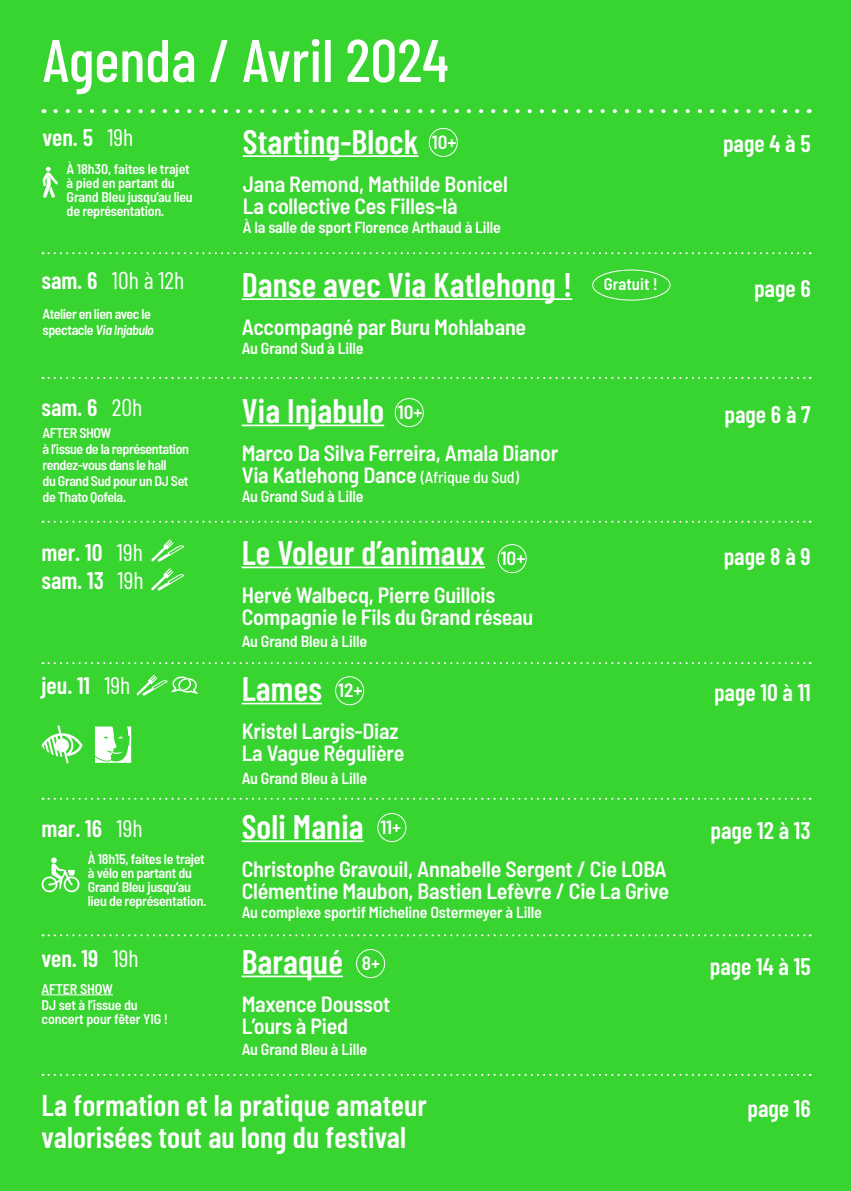
<style>
.page{position:relative;width:851px;height:1191px;background:#fff}
.page>*{position:absolute;margin:0;border:0;box-sizing:border-box;transform-origin:0 0}
.t1{font:500 60px "Barlow Condensed";color:#fff}
.t2{font:600 34px "Barlow Condensed";letter-spacing:.005em;color:#fefefe}
.t3{font:600 30px/32px "Barlow Condensed";letter-spacing:.005em;color:#fefefe}
.t4{font:600 24px "Barlow Condensed";color:#fff}
.t5{font:24px/28px "Barlow Condensed";color:#fff;text-align:right}
.t6{font:600 semi-condensed 22px/22px "Barlow";letter-spacing:-.01em;color:#fefefe}
.t7{font:600 semi-condensed 19.2px "Barlow";color:#fff}
.t8{font:600 semi-condensed 16.6px "Barlow";color:#fff}
.t9{font:600 semi-condensed 16px "Barlow";letter-spacing:-.01em;color:#fefefe}
.t10{font:600 semi-condensed 14px/14px "Barlow";letter-spacing:-.02em;color:#fefefe}
.s1{font-weight:400}
.s2{font-weight:600}
.s3{font-style:italic}
.s4{font-weight:500;font-size:16px}
</style>
<div class="page">
<div style="left:0;top:0;width:850px;height:1191px;background:#38d430"></div>
<svg style="left:55px;top:109px;width:745px;height:4px"></svg>
<hr style="left:243px;top:155px;width:175px;height:2px;background:#fefefe">
<div style="left:429px;top:128px;width:28px;height:29px;border:1px solid #fff;border-radius:50%"></div>
<svg style="left:43px;top:252px;width:767px;height:2px"></svg>
<svg style="left:43px;top:167px;width:15px;height:31px"></svg>
<hr style="left:242px;top:424px;width:142px;height:2px;background:#fefefe">
<div style="left:395px;top:398px;width:28px;height:29px;border:1px solid #fff;border-radius:50%"></div>
<svg style="left:43px;top:377px;width:767px;height:2px"></svg>
<hr style="left:242px;top:298px;width:330px;height:2px;background:#fefefe">
<div style="left:592px;top:270px;width:78px;height:30px;border:1px solid #fff;border-radius:50%"></div>
<svg style="left:43px;top:521px;width:767px;height:2px"></svg>
<hr style="left:242px;top:566px;width:243px;height:2px;background:#fefefe">
<div style="left:497px;top:544px;width:29px;height:29px;border:1px solid #fff;border-radius:50%"></div>
<svg style="left:151px;top:539px;width:33px;height:23px"></svg>
<svg style="left:151px;top:568px;width:33px;height:22px"></svg>
<hr style="left:242px;top:702px;width:80px;height:2px;background:#fefefe">
<div style="left:335px;top:676px;width:29px;height:29px;border:1px solid #fff;border-radius:50%"></div>
<svg style="left:43px;top:662px;width:767px;height:2px"></svg>
<svg style="left:136px;top:674px;width:63px;height:22px"></svg>
<svg style="left:95px;top:726px;width:36px;height:37px"></svg>
<svg style="left:42px;top:725px;width:40px;height:38px"></svg>
<hr style="left:242px;top:840px;width:121px;height:2px;background:#fefefe">
<div style="left:377px;top:813px;width:29px;height:29px;border:1px solid #fff;border-radius:50%"></div>
<svg style="left:43px;top:797px;width:767px;height:2px"></svg>
<svg style="left:41px;top:857px;width:39px;height:36px"></svg>
<svg style="left:43px;top:934px;width:767px;height:2px"></svg>
<hr style="left:242px;top:975px;width:101px;height:2px;background:#fefefe">
<div style="left:356px;top:949px;width:29px;height:29px;border:1px solid #fff;border-radius:50%"></div>
<hr style="left:42px;top:994px;width:71px;height:1px;background:#fefefe">
<svg style="left:43px;top:1073px;width:767px;height:2px"></svg>
<h1 class="t1" style="left:43px;top:18px;width:407px">Agenda / Avril 2024</h1>
<h2 class="t2" style="left:243px;top:117px;width:177px">Starting-Block</h2>
<p class="t6" style="left:243px;top:171px;width:266px">Jana Remond, Mathilde Bonicel<br>La collective Ces Filles-là</p>
<p class="t9" style="left:243px;top:215px;width:260px">À la salle de sport Florence Arthaud à Lille</p>
<p class="t4" style="left:43px;top:121px;width:92px">ven. 5 <span class="s1">19h</span></p>
<p class="t7" style="left:432px;top:128px;width:26px">10+</p>
<p class="t10" style="left:67px;top:160px;width:128px">À 18h30, faites le trajet à pied en partant du<br>Grand Bleu jusqu’au lieu de représentation.</p>
<p class="t5" style="left:42px;top:265px;width:144px"><span class="s2">sam. 6</span> 10h à 12h</p>
<p class="t10" style="left:43px;top:305px;width:113px;line-height:16px">Atelier en lien avec le spectacle <span class="s3">Via Injabulo</span></p>
<h2 class="t2" style="left:242px;top:260px;width:332px">Danse avec Via Katlehong !</h2>
<p class="t6" style="left:242px;top:314px;width:286px">Accompagné par Buru Mohlabane</p>
<p class="t9" style="left:242px;top:336px;width:123px">Au Grand Sud à Lille</p>
<h2 class="t2" style="left:242px;top:386px;width:144px">Via Injabulo</h2>
<p class="t6" style="left:242px;top:440px;width:318px">Marco Da Silva Ferreira, Amala Dianor<br>Via Katlehong Dance <span class="s4">(Afrique du Sud)</span></p>
<p class="t9" style="left:242px;top:485px;width:123px">Au Grand Sud à Lille</p>
<p class="t4" style="left:42px;top:390px;width:102px">sam. 6 <span class="s1">20h</span></p>
<p class="t7" style="left:397px;top:398px;width:26px">10+</p>
<p class="t10" style="left:43px;top:424px;width:148px;line-height:16px">AFTER SHOW<br>à l’issue de la représentation rendez-vous dans le hall<br>du Grand Sud pour un DJ Set de Thato Qofela.</p>
<h2 class="t2" style="left:242px;top:528px;width:245px">Le Voleur d’animaux</h2>
<p class="t6" style="left:242px;top:582px;width:293px">Hervé Walbecq, Pierre Guillois<br>Compagnie le Fils du Grand réseau</p>
<p class="t4" style="left:42px;top:535px;width:62px">mer. 10</p>
<p class="t7" style="left:500px;top:544px;width:26px">10+</p>
<p class="t5" style="left:42px;top:536px;width:104px">19h<br><span class="s2">sam. 13</span> 19h</p>
<p class="t9" style="left:242px;top:630px;width:127px">Au Grand Bleu à Lille</p>
<p class="t4" style="left:42px;top:668px;width:90px">jeu. 11 <span class="s1">19h</span></p>
<p class="t7" style="left:338px;top:676px;width:26px">12+</p>
<h2 class="t2" style="left:242px;top:664px;width:82px">Lames</h2>
<p class="t6" style="left:242px;top:718px;width:164px">Kristel Largis-Diaz<br>La Vague Régulière</p>
<p class="t9" style="left:242px;top:766px;width:127px">Au Grand Bleu à Lille</p>
<p class="t8" style="left:604px;top:272px;width:55px">Gratuit !</p>
<h2 class="t2" style="left:242px;top:802px;width:123px">Soli Mania</h2>
<p class="t6" style="left:242px;top:856px;width:429px">Christophe Gravouil, Annabelle Sergent / Cie LOBA<br>Clémentine Maubon, Bastien Lefèvre / Cie La Grive</p>
<p class="t9" style="left:242px;top:900px;width:301px">Au complexe sportif Micheline Ostermeyer à Lille</p>
<p class="t4" style="left:42px;top:811px;width:103px">mar. 16 <span class="s1">19h</span></p>
<p class="t7" style="left:380px;top:813px;width:22px">11+</p>
<p class="t10" style="left:88px;top:851px;width:120px">À 18h15, faites le trajet à vélo en partant du<br>Grand Bleu jusqu’au lieu de représentation.</p>
<p class="t4" style="left:42px;top:941px;width:99px">ven. 19 <span class="s1">19h</span></p>
<p class="t7" style="left:362px;top:949px;width:20px">8+</p>
<p class="t10" style="left:42px;top:979px;width:98px;line-height:16px">AFTER SHOW<br>DJ set à l’issue du</p>
<p class="t10" style="left:42px;top:1010px;width:128px">concert pour fêter YIG !</p>
<h2 class="t2" style="left:242px;top:937px;width:103px">Baraqué</h2>
<p class="t6" style="left:242px;top:991px;width:150px">Maxence Doussot<br>L’ours à Pied</p>
<p class="t9" style="left:242px;top:1037px;width:127px">Au Grand Bleu à Lille</p>
<h3 class="t3" style="left:42px;top:1086px;width:387px">La formation et la pratique amateur valorisées tout au long du festival</h3>
<p class="t4" style="left:722px;top:127px;width:89px">page 4 à 5</p>
<p class="t4" style="left:753px;top:271px;width:58px">page 6</p>
<p class="t4" style="left:724px;top:397px;width:88px">page 6 à 7</p>
<p class="t4" style="left:723px;top:539px;width:88px">page 8 à 9</p>
<p class="t4" style="left:714px;top:675px;width:98px">page 10 à 11</p>
<p class="t4" style="left:710px;top:813px;width:102px">page 12 à 13</p>
<p class="t4" style="left:709px;top:949px;width:102px">page 14 à 15</p>
<p class="t4" style="left:747px;top:1091px;width:65px">page 16</p>
</div>
